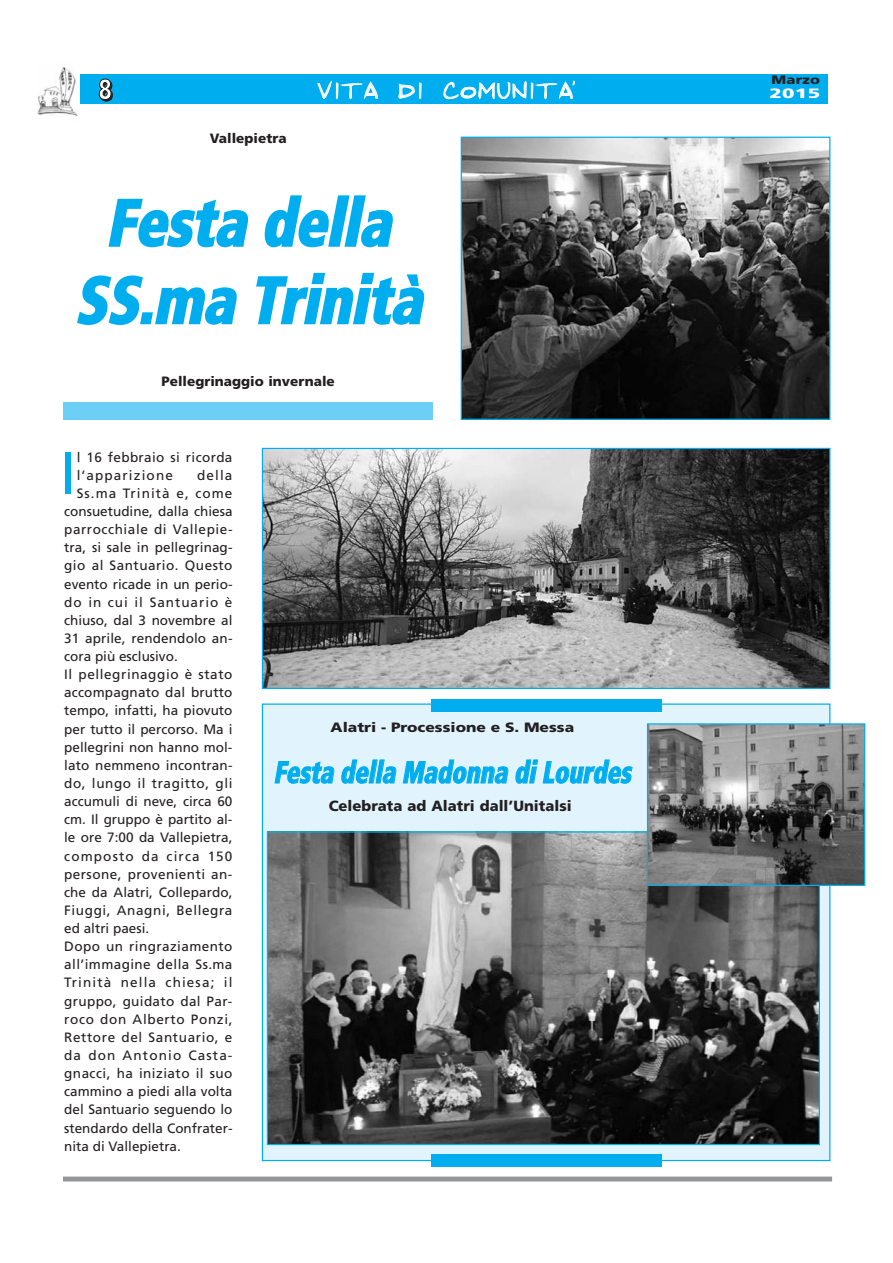
<style>
.page{position:relative;width:893px;height:1263px;background:#fff}
.page>*{position:absolute;margin:0;border:0;box-sizing:border-box;transform-origin:0 0}
.t1{font:italic 900 condensed 65.7px/77.6px "Frutiger";color:#00aeef;text-align:center;scale:.9 1}
.t2{font:60px "Frutiger";color:#00aeef}
.t3{font:italic 900 condensed 30.75px "Frutiger";color:#00aeef;scale:.82 1}
.t4{font:900 28.35px "Frutiger";color:#fff;scale:.77 1}
.t5{font:22.2px "Penmanmale Plain";letter-spacing:.085em;color:#fff}
.t6{font:900 14.7px "Frutiger";color:#231f20}
.t7{font:13.5px/18.1px "Frutiger";letter-spacing:.015em;color:#231f20}
.t8{font:13.5px "Frutiger";letter-spacing:.045em;color:#231f20}
.t9{font:13.5px "Frutiger";letter-spacing:.035em;color:#231f20}
.t10{font:13.5px "Frutiger";letter-spacing:.085em;color:#231f20}
.t11{font:900 13.5px "Frutiger";color:#231f20}
.t12{font:900 13.5px "Frutiger";color:#231f20;scale:1.15 1}
.t13{font:13.5px "Frutiger";letter-spacing:.04em;color:#231f20}
.t14{font:13.5px "Frutiger";letter-spacing:.07em;color:#231f20}
.t15{font:13.5px "Frutiger";letter-spacing:.08em;color:#231f20}
.t16{font:900 13.5px "Frutiger";color:#fff;scale:1.5 1}
.t17{font:900 12.3px "Frutiger";letter-spacing:.015em;color:#231f20;scale:1.2 1}
.t18{font:11.1px "Penmanmale Plain";color:#fff}
</style>
<div class="page">
<div style="left:262px;top:704px;width:567px;height:457px;background:#e1f4fd"></div>
<div style="left:63px;top:1177px;width:769px;height:5px;background:#939598"></div>
<div style="left:60px;top:74px;width:768px;height:29px;background:#00aeef"></div>
<img style="left:38px;top:67px;width:41px;height:49px">
<div style="left:63px;top:403px;width:370px;height:17px;background:#6dcff6"></div>
<img style="left:462px;top:139px;width:366px;height:279px">
<div style="left:460px;top:137px;width:370px;height:283px;border:1px solid #00aeef"></div>
<img style="left:264px;top:450px;width:564px;height:237px">
<div style="left:262px;top:448px;width:568px;height:241px;border:1px solid #00aeef"></div>
<img style="left:269px;top:833px;width:549px;height:310px">
<div style="left:431px;top:1155px;width:230px;height:12px;background:#00aeef"></div>
<div style="left:431px;top:699px;width:230px;height:12px;background:#00aeef"></div>
<img style="left:649px;top:725px;width:214px;height:159px">
<div style="left:647px;top:723px;width:218px;height:163px;border:1px solid #00aeef"></div>
<p class="t17" style="left:771px;top:75px;width:42px">Marzo</p>
<h3 class="t4" style="left:98px;top:78px;width:19px">8</h3>
<h3 class="t5" style="left:317px;top:79px;width:257px">VITA DI COMUNITA</h3>
<p class="t16" style="left:769px;top:88px;width:35px">2015</p>
<p class="t18" style="left:573px;top:73px;width:3px">,</p>
<p class="t11" style="left:210px;top:132px;width:78px">Vallepietra</p>
<h1 class="t1" style="left:75px;top:189px;width:400px">Festa della<br>SS.ma Trinità</h1>
<p class="t11" style="left:161px;top:376px;width:175px">Pellegrinaggio invernale</p>
<h2 class="t2" style="left:60px;top:449px;width:18px">I</h2>
<p class="t7" style="left:77px;top:449px;width:157px">l 16 febbraio si ricorda l‘apparizione</p>
<p class="t7" style="left:197px;top:467px;width:37px">della</p>
<p class="t15" style="left:77px;top:488px;width:157px">Ss.ma Trinità e, come</p>
<p class="t7" style="left:64px;top:503px;width:170px">consuetudine, dalla chiesa</p>
<p class="t13" style="left:64px;top:524px;width:170px">parrocchiale di Vallepie-</p>
<p class="t7" style="left:64px;top:540px;width:170px">tra, si sale in pellegrinag-</p>
<p class="t9" style="left:64px;top:560px;width:170px">gio al Santuario. Questo</p>
<p class="t7" style="left:64px;top:576px;width:170px">evento ricade in un perio-</p>
<p class="t14" style="left:64px;top:597px;width:170px">do in cui il Santuario è</p>
<p class="t7" style="left:64px;top:612px;width:170px">chiuso, dal 3 novembre al</p>
<p class="t7" style="left:64px;top:630px;width:170px">31 aprile, rendendolo an-</p>
<p class="t7" style="left:64px;top:648px;width:115px">cora più esclusivo.</p>
<p class="t8" style="left:64px;top:669px;width:170px">Il pellegrinaggio è stato</p>
<p class="t7" style="left:64px;top:685px;width:170px">accompagnato dal brutto</p>
<p class="t7" style="left:64px;top:703px;width:170px">tempo, infatti, ha piovuto</p>
<p class="t7" style="left:64px;top:721px;width:170px">per tutto il percorso. Ma i</p>
<p class="t7" style="left:64px;top:739px;width:170px">pellegrini non hanno mol-</p>
<p class="t7" style="left:64px;top:757px;width:170px">lato nemmeno incontran-</p>
<p class="t8" style="left:64px;top:778px;width:170px">do, lungo il tragitto, gli</p>
<p class="t7" style="left:64px;top:793px;width:170px">accumuli di neve, circa 60</p>
<p class="t7" style="left:64px;top:812px;width:170px">cm. Il gruppo è partito al-</p>
<p class="t7" style="left:64px;top:830px;width:170px">le ore 7:00 da Vallepietra,</p>
<p class="t10" style="left:64px;top:850px;width:170px">composto da circa 150</p>
<p class="t9" style="left:64px;top:869px;width:170px">persone, provenienti an-</p>
<p class="t7" style="left:64px;top:884px;width:170px">che da Alatri, Collepardo,</p>
<p class="t8" style="left:64px;top:905px;width:170px">Fiuggi, Anagni, Bellegra</p>
<p class="t7" style="left:64px;top:920px;width:86px">ed altri paesi.</p>
<p class="t7" style="left:64px;top:938px;width:170px">Dopo un ringraziamento</p>
<p class="t7" style="left:64px;top:957px;width:170px">all’immagine della Ss.ma</p>
<p class="t10" style="left:64px;top:977px;width:170px">Trinità nella chiesa; il</p>
<p class="t7" style="left:64px;top:993px;width:170px">gruppo, guidato dal Par-</p>
<p class="t8" style="left:64px;top:1014px;width:170px">roco don Alberto Ponzi,</p>
<p class="t8" style="left:64px;top:1032px;width:170px">Rettore del Santuario, e</p>
<p class="t10" style="left:64px;top:1050px;width:170px">da don Antonio Casta-</p>
<p class="t9" style="left:64px;top:1068px;width:170px">gnacci, ha iniziato il suo</p>
<p class="t7" style="left:64px;top:1084px;width:170px">cammino a piedi alla volta</p>
<p class="t7" style="left:64px;top:1102px;width:170px">del Santuario seguendo lo</p>
<p class="t7" style="left:64px;top:1120px;width:170px">stendardo della Confrater-</p>
<p class="t7" style="left:64px;top:1138px;width:118px">nita di Vallepietra.</p>
<p class="t12" style="left:330px;top:722px;width:213px">Alatri - Processione e S. Messa</p>
<h3 class="t3" style="left:273px;top:760px;width:443px">Festa della Madonna diLourdes</h3>
<p class="t6" style="left:329px;top:800px;width:244px">Celebrata ad Alatri dall’Unitalsi</p>
</div>
